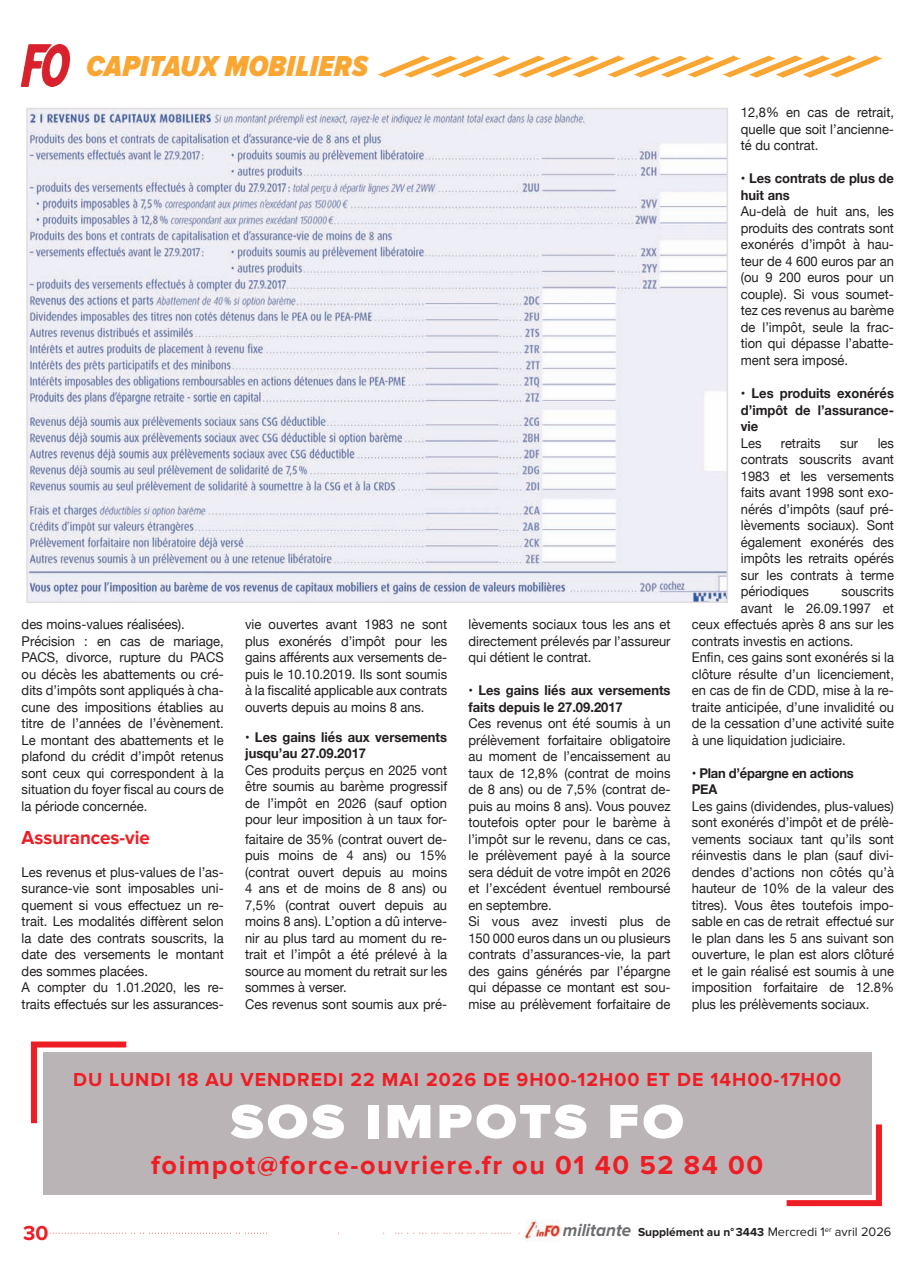
<style>
.page{position:relative;width:916px;height:1265px;background:#fff}
.page>*{position:absolute;margin:0;border:0;box-sizing:border-box;transform-origin:0 0}
.t1{font:900 49.5px "Proxima Nova";letter-spacing:.06em;color:#fff;scale:1.09 1}
.t2{font:italic 900 30px "Proxima Nova Cond";letter-spacing:.01em;color:#faa633}
.t3{font:700 27px "Proxima Nova";letter-spacing:.06em;color:#ee1d23}
.t4{font:700 21px "Proxima Nova";color:#ee1d23}
.t5{font:700 19.5px "Proxima Nova";letter-spacing:.05em;color:#ee1d23}
.t6{font:700 19.5px "Proxima Nova";color:#ee1d23;scale:.96 1}
.t7{font:13.5px/16.5px "Helvetica Neue";color:#231f20;text-align:justify;scale:.96 1}
.t8{font:700 13.5px/16.5px "Helvetica Neue";color:#231f20;scale:.96 1}
.t9{font:700 13.5px/16.5px "Helvetica Neue";letter-spacing:-.02em;color:#231f20;scale:.96 1}
.t10{font:700 12px "Proxima Nova";color:#231f20}
.s1{font-weight:400}
.s2{font-family:"Helvetica Neue";font-weight:400;color:#fff}
.s3{font-style:italic;font-size:18px;color:#6c6d70}
.s4{font-weight:400;font-size:12.75px}
</style>
<div class="page">
<img style="left:22px;top:44px;width:47px;height:43px">
<svg style="left:50px;top:1233px;width:470px;height:1px"></svg>
<img style="left:525px;top:1220px;width:36px;height:20px">
<img style="left:29px;top:111px;width:696px;height:489px">
<div style="left:26px;top:108px;width:702px;height:495px;border:2px solid #e2dddd"></div>
<svg style="left:31px;top:1041px;width:96px;height:83px"></svg>
<svg style="left:780px;top:1118px;width:102px;height:89px"></svg>
<div style="left:43px;top:1052px;width:828px;height:142px;background:#bab4b7"></div>
<img style="left:740px;top:58px;width:9px;height:16px">
<img style="left:749px;top:55px;width:134px;height:22px">
<img style="left:626px;top:55px;width:114px;height:22px">
<img style="left:510px;top:55px;width:116px;height:22px">
<img style="left:377px;top:55px;width:133px;height:22px">
<h2 class="t2" style="left:86px;top:52px;width:283px">CAPITAUX MOBILIERS</h2>
<p class="t7" style="left:22px;top:616px;width:212px;text-align:left">des moins-values réalisées).<br>Précision : en cas de mariage,<br>PACS, divorce, rupture du PACS ou décès les abattements ou cré&shy;dits d’impôts sont appliqués à cha&shy;cune des impositions établies au titre de l’années de l’évènement.<br>Le montant des abattements et le plafond du crédit d’impôt retenus sont ceux qui correspondent à la situation du foyer fiscal au cours de la période concernée.</p>
<h3 class="t6" style="left:22px;top:828px;width:135px">Assurances-vie</h3>
<p class="t7" style="left:22px;top:863px;width:212px;text-align:left">Les revenus et plus-values de l’as&shy;surance-vie sont imposables uni&shy;quement si vous effectuez un re&shy;trait. Les modalités diffèrent selon la date des contrats souscrits, la date des versements le montant des sommes placées.<br>A compter du 1.01.2020, les re&shy;traits effectués sur les assurances-</p>
<p class="t7" style="left:245px;top:616px;width:212px">vie ouvertes avant 1983 ne sont plus exonérés d’impôt pour les gains afférents aux versements de&shy;puis le 10.10.2019. Ils sont soumis à la fiscalité applicable aux contrats ouverts depuis au moins 8 ans.</p>
<p class="t8" style="left:245px;top:728px;width:212px"><span class="s1">•</span> Les gains liés aux versements jusqu’au 27.09.2017</p>
<p class="t7" style="left:245px;top:761px;width:212px">Ces produits perçus en 2025 vont être soumis au barème progressif de l’impôt en 2026 (sauf option pour leur imposition à un taux for-</p>
<p class="t7" style="left:245px;top:830px;width:212px;text-align:left">faitaire de 35% (contrat ouvert de&shy;puis moins de 4 ans) ou 15% (contrat ouvert depuis au moins<br>4 ans et de moins de 8 ans) ou<br>7,5% (contrat ouvert depuis au moins 8 ans). L’option a dû interve&shy;nir au plus tard au moment du re&shy;trait et l’impôt a été prélevé à la source au moment du retrait sur les sommes à verser.<br>Ces revenus sont soumis aux pré-</p>
<p class="t7" style="left:468px;top:616px;width:212px">lèvements sociaux tous les ans et directement prélevés par l’assureur qui détient le contrat.</p>
<p class="t8" style="left:468px;top:682px;width:212px">• Les gains liés aux versements faits depuis le 27.09.2017</p>
<p class="t7" style="left:468px;top:715px;width:212px;text-align:left">Ces revenus ont été soumis à un prélèvement forfaitaire obligatoire au moment de l’encaissement au taux de 12,8% (contrat de moins de 8 ans) ou de 7,5% (contrat de&shy;puis au moins 8 ans). Vous pouvez toutefois opter pour le barème à l’impôt sur le revenu, dans ce cas, le prélèvement payé à la source sera déduit de votre impôt en 2026 et l’excédent éventuel remboursé en septembre.<br>Si vous avez investi plus de<br>150 000 euros dans un ou plusieurs contrats d’assurances-vie, la part des gains générés par l’épargne qui dépasse ce montant est sou&shy;mise au prélèvement forfaitaire de</p>
<p class="t7" style="left:741px;top:104px;width:161px">12,8% en cas de retrait, quelle que soit l’ancienne&shy;té du contrat.</p>
<p class="t8" style="left:741px;top:170px;width:161px"><span class="s1">•</span> Les contrats de plus de huit ans</p>
<p class="t7" style="left:741px;top:203px;width:161px">Au-delà de huit ans, les produits des contrats sont exonérés d’impôt à hau&shy;teur de 4 600 euros par an (ou 9 200 euros pour un couple). Si vous soumet&shy;tez ces revenus au barème de l’impôt, seule la frac&shy;tion qui dépasse l’abatte&shy;ment sera imposé.</p>
<p class="t8" style="left:741px;top:385px;width:161px;text-align:justify"><span class="s1">•</span> Les produits exonérés d’impôt de l’assurance&shy;vie</p>
<p class="t7" style="left:741px;top:434px;width:23px">Les</p>
<p class="t7" style="left:781px;top:434px;width:43px">retraits</p>
<p class="t7" style="left:840px;top:434px;width:20px">sur</p>
<p class="t7" style="left:741px;top:434px;width:161px;text-indent:137px">les contrats souscrits avant 1983 et les versements faits avant 1998 sont exo&shy;nérés d’impôts (sauf pré&shy;lèvements sociaux). Sont également exonérés des impôts les retraits opérés sur les contrats à terme périodiques</p>
<p class="t7" style="left:841px;top:583px;width:56px">souscrits</p>
<p class="t7" style="left:741px;top:599px;width:161px">avant le 26.09.1997 et</p>
<p class="t7" style="left:692px;top:616px;width:212px">ceux effectués après 8 ans sur les</p>
<p class="t7" style="left:692px;top:632px;width:170px">contrats investis en actions.</p>
<p class="t7" style="left:692px;top:649px;width:212px">Enfin, ces gains sont exonérés si la</p>
<p class="t7" style="left:692px;top:665px;width:212px">clôture résulte d’un licenciement,</p>
<p class="t7" style="left:692px;top:682px;width:212px">en cas de fin de CDD, mise à la re-</p>
<p class="t7" style="left:692px;top:698px;width:212px">traite anticipée, d’une invalidité ou</p>
<p class="t7" style="left:692px;top:715px;width:212px">de la cessation d’une activité suite</p>
<p class="t7" style="left:692px;top:731px;width:162px">à une liquidation judiciaire.</p>
<p class="t9" style="left:692px;top:764px;width:170px"><span class="s1">•</span> Plan d’épargne en actions<br>PEA</p>
<p class="t7" style="left:692px;top:797px;width:212px">Les gains (dividendes, plus-values) sont exonérés d’impôt et de prélè&shy;vements sociaux tant qu’ils sont réinvestis dans le plan (sauf divi&shy;dendes d’actions non côtés qu’à hauteur de 10% de la valeur des titres). Vous êtes toutefois impo&shy;sable en cas de retrait effectué sur le plan dans les 5 ans suivant son ouverture, le plan est alors clôturé et le gain réalisé est soumis à une imposition forfaitaire de 12.8% plus les prélèvements sociaux.</p>
<h3 class="t5" style="left:73px;top:1070px;width:769px">DU LUNDI 18 AU VENDREDI 22 MAI 2026 DE 9H00-12H00 ET DE 14H00-17H00</h3>
<h1 class="t1" style="left:230px;top:1099px;width:417px">SOS IMPOTS FO</h1>
<h3 class="t3" style="left:151px;top:1152px;width:613px">foimpot@force-ouvriere.fr ou 01 40 52 84 00</h3>
<h3 class="t4" style="left:23px;top:1223px;width:27px">30</h3>
<p class="t10" style="left:560px;top:1226px;width:335px"><span class="s2">l</span><span class="s3">militante</span> Supplément au n° 3443 <span class="s4">Mercredi 1</span><sup>er</sup> <span class="s4">avril 2026</span><span class="s2">l</span></p>
</div>
